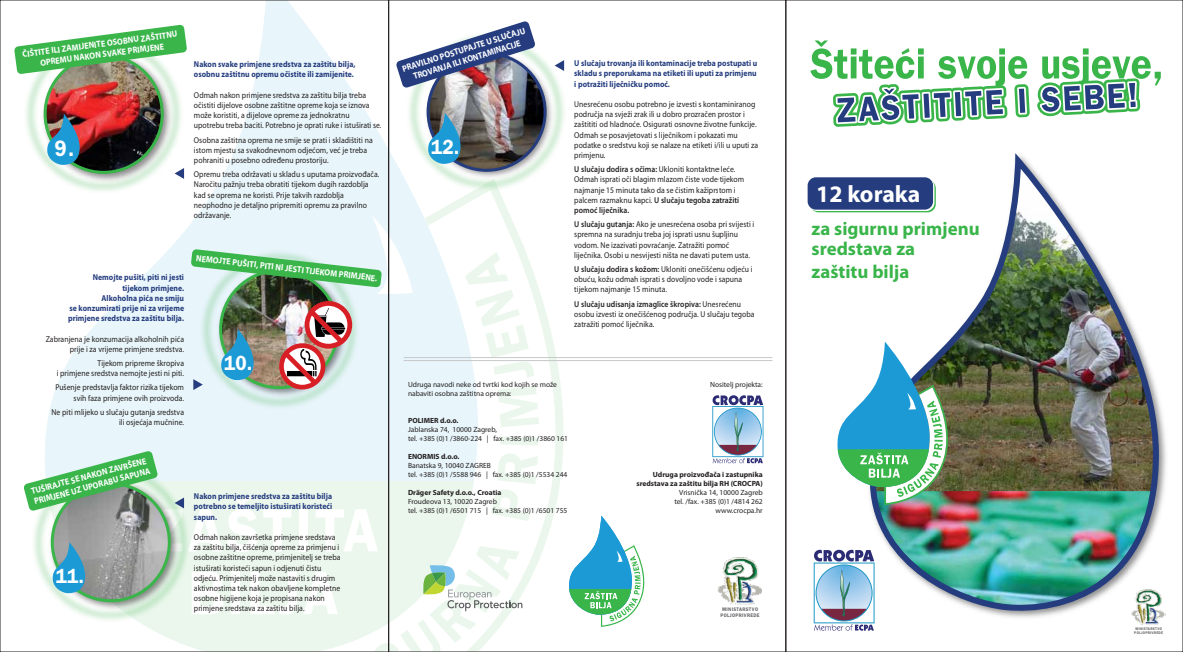
<style>
.page{position:relative;width:1183px;height:652px;background:#fff}
.page>*{position:absolute;margin:0;border:0;box-sizing:border-box;transform-origin:0 0}
.t1{font:700 23.7px "Myriad Pro";color:#fff}
.t2{font:22.4px "AITC Franklin Gothic Demi";color:#fff;scale:.91 1}
.t3{font:20.7px "AITC Franklin Gothic Demi";color:#fff;scale:.91 1}
.t4{font:700 18.8px/20.7px "Myriad Pro";color:#39b54a}
.t5{font:700 8.9px/10.7px "Myriad Pro";color:#fff;text-align:center;scale:.91 1}
.t6{font:8.5px/10.2px "Myriad Pro";letter-spacing:.005em;color:#231f20;scale:.91 1}
.t7{font:700 8.5px/10.2px "Myriad Pro";letter-spacing:.005em;color:#253d7f;text-align:justify;scale:.91 1}
.t8{font:7.5px/9px "Myriad Pro";color:#231f20}
.t9{font:700 7.5px/9px "Myriad Pro";color:#231f20;text-align:right}
.t10{font:5.1px/5.1px "AITC Franklin Gothic Demi";letter-spacing:.075em;color:#636466;text-align:center;scale:.91 1}
.t11{font:3.8px/3.8px "AITC Franklin Gothic Demi";letter-spacing:.075em;color:#636466;text-align:center;scale:.91 1}
.s1{font-weight:600}
</style>
<div class="page">
<svg style="left:46px;top:2px;width:330px;height:449px;fill:#e8f5fa"></svg>
<svg style="left:272px;top:190px;width:291px;height:371px;fill:#e8f5fa"></svg>
<div style="left:221px;top:481px;width:82px;height:169px;background:#ebf7ed"></div>
<svg style="left:500px;top:436px;width:38px;height:9px"></svg>
<svg style="left:497px;top:386px;width:42px;height:41px"></svg>
<svg style="left:465px;top:252px;width:69px;height:125px"></svg>
<div style="left:299px;top:509px;width:9px;height:42px;background:#fff"></div>
<svg style="left:569px;top:516px;width:76px;height:111px"></svg>
<img style="left:0;top:4px;width:213px;height:220px">
<img style="left:1px;top:48px;width:197px;height:137px">
<img style="left:44px;top:54px;width:119px;height:119px;border-radius:59px">
<div style="left:44px;top:54px;width:120px;height:120px;border:3px solid #39b54a;border-radius:50%"></div>
<svg style="left:47px;top:114px;width:33px;height:51px;background:#427e9d"></svg>
<svg style="left:14px;top:25px;width:173px;height:49px"></svg>
<svg style="left:303px;top:453px;width:235px;height:199px"></svg>
<img style="left:376px;top:2px;width:189px;height:220px">
<img style="left:422px;top:5px;width:134px;height:191px">
<img style="left:428px;top:53px;width:116px;height:117px">
<div style="left:426px;top:52px;width:120px;height:120px;border:3px solid #253d7f;border-radius:50%"></div>
<svg style="left:427px;top:113px;width:33px;height:51px;background:#4592b8"></svg>
<img style="left:396px;top:21px;width:139px;height:67px">
<svg style="left:712px;top:395px;width:6px;height:68px"></svg>
<svg style="left:554px;top:60px;width:10px;height:11px"></svg>
<svg style="left:174px;top:168px;width:10px;height:11px"></svg>
<div style="left:169px;top:219px;width:220px;height:220px;background:#e8f5fa"></div>
<img style="left:162px;top:252px;width:228px;height:158px">
<img style="left:220px;top:270px;width:117px;height:118px;border-radius:59px">
<svg style="left:191px;top:216px;width:221px;height:78px;background:#b6d9c5"></svg>
<img style="left:279px;top:301px;width:73px;height:88px">
<svg style="left:221px;top:329px;width:33px;height:51px;background:#4695ae"></svg>
<svg style="left:193px;top:379px;width:10px;height:11px"></svg>
<img style="left:1px;top:432px;width:220px;height:220px">
<svg style="left:23px;top:451px;width:274px;height:164px"></svg>
<hr style="left:403px;top:357px;width:369px;height:1px;background:#c7c8ca">
<hr style="left:403px;top:360px;width:369px;height:1px;background:#c7c8ca">
<img style="left:718px;top:147px;width:464px;height:505px">
<img style="left:862px;top:155px;width:299px;height:457px">
<img style="left:1065px;top:281px;width:44px;height:85px">
<svg style="left:835px;top:342px;width:114px;height:163px"></svg>
<svg style="left:810px;top:41px;width:219px;height:86px"></svg>
<svg style="left:1037px;top:48px;width:123px;height:68px"></svg>
<img style="left:1131px;top:590px;width:34px;height:34px">
<p class="t5" style="left:22px;top:49px;width:173px;rotate:-8deg">ČIŠTITE ILI ZAMIJENITE OSOBNU ZAŠTITNU<br>OPREMU NAKON SVAKE PRIMJENE</p>
<h2 class="t2" style="left:54px;top:135px;width:23px">9.</h2>
<p class="t7" style="left:194px;top:59px;width:179px">Nakon svake primjene sredstva za zaštitu bilja, osobnu zaštitnu opremu očistite ili zamijenite.</p>
<p class="t6" style="left:194px;top:90px;width:207px">Odmah nakon primjene sredstva za zaštitu bilja treba očistiti dijelove osobne zaštitne opreme koja se iznova može koristiti, a dijelove opreme za jednokratnu upotrebu treba baciti. Potrebno je oprati ruke i istuširati se.</p>
<p class="t6" style="left:194px;top:135px;width:198px">Osobna zaštitna oprema ne smije se prati i skladištiti na istom mjestu sa svakodnevnom odjećom, već je treba pohraniti u posebno određenu prostoriju.</p>
<p class="t6" style="left:194px;top:169px;width:205px">Opremu treba održavati u skladu s uputama proizvođača.<br>Naročitu pažnju treba obratiti tijekom dugih razdoblja kad se oprema ne koristi. Prije takvih razdoblja neophodno je detaljno pripremiti opremu za pravilno održavanje.</p>
<p class="t7" style="left:68px;top:272px;width:129px;text-align:right">Nemojte pušiti, piti ni jesti tijekom primjene.<br>Alkoholna pića ne smiju<br>se konzumirati prije ni za vrijeme primjene sredstva za zaštitu bilja.</p>
<p class="t6" style="left:46px;top:334px;width:153px;text-align:right">Zabranjena je konzumacija alkoholnih pića prije i za vrijeme primjene sredstva.</p>
<p class="t6" style="left:57px;top:358px;width:141px;text-align:right">Tijekom pripreme škropiva<br>i primjene sredstva nemojte jesti ni piti.</p>
<p class="t6" style="left:55px;top:382px;width:143px;text-align:right">Pušenje predstavlja faktor rizika tijekom svih faza primjene ovih proizvoda.</p>
<p class="t6" style="left:51px;top:407px;width:147px;text-align:right">Ne piti mlijeko u slučaju gutanja sredstva ili osjećaja mučnine.</p>
<p class="t5" style="left:197px;top:253px;width:202px;rotate:6deg">NEMOJTE PUŠITI, PITI NI JESTI TIJEKOM PRIMJENE.</p>
<h3 class="t3" style="left:224px;top:351px;width:33px">10.</h3>
<p class="t5" style="left:30px;top:486px;width:133px;text-align:left;rotate:-15deg">TUŠIRAJTE SE NAKON ZAVRŠENE<br>PRIMJENE UZ UPORABU SAPUNA</p>
<h3 class="t3" style="left:56px;top:564px;width:33px">11.</h3>
<p class="t7" style="left:194px;top:491px;width:153px">Nakon primjene sredstva za zaštitu bilja potrebno se temeljito istuširati koristeći sapun.</p>
<p class="t6" style="left:194px;top:532px;width:162px">Odmah nakon završetka primjene sredstava za zaštitu bilja, čišćenja opreme za primjenu i osobne zaštitne opreme, primjenitelj se treba istuširati koristeći sapun i odjenuti čistu odjeću. Primjenitelj može nastaviti s drugim aktivnostima tek nakon obavljene kompletne osobne higijene koja je propisana nakon primjene sredstava za zaštitu bilja.</p>
<p class="t5" style="left:401px;top:64px;width:143px;rotate:-18deg">PRAVILNO POSTUPAJTE U SLUČAJU<br>TROVANJA ILI KONTAMINACIJE</p>
<h3 class="t3" style="left:431px;top:135px;width:33px">12.</h3>
<p class="t7" style="left:574px;top:58px;width:203px">U slučaju trovanja ili kontaminacije treba postupati u skladu s preporukama na etiketi ili uputi za primjenu i potražiti liječničku pomoć.</p>
<p class="t6" style="left:574px;top:99px;width:203px">Unesrećenu osobu potrebno je izvesti s kontaminiranog područja na svježi zrak ili u dobro prozračen prostor i zaštititi od hladnoće. Osigurati osnovne životne funkcije.<br>Odmah se posavjetovati s liječnikom i pokazati mu podatke o sredstvu koji se nalaze na etiketi i/ili u uputi za primjenu.</p>
<p class="t6" style="left:574px;top:164px;width:188px"><span class="s1">U slučaju dodira s očima:</span> Ukloniti kontaktne leće.<br>Odmah isprati oči blagim mlazom čiste vode tijekom najmanje 15 minuta tako da se čistim kažiprstom i palcem razmaknu kapci. <span class="s1">U slučaju tegoba zatražiti pomoć liječnika.</span></p>
<p class="t6" style="left:574px;top:219px;width:199px"><span class="s1">U slučaju gutanja:</span> Ako je unesrećena osoba pri svijesti i spremna na suradnju treba joj isprati usnu šupljinu vodom. Ne izazivati povraćanje. Zatražiti pomoć liječnika. Osobi u nesvijesti ništa ne davati putem usta.</p>
<p class="t6" style="left:574px;top:264px;width:197px"><span class="s1">U slučaju dodira s kožom:</span> Ukloniti onečišćenu odjeću i obuću, kožu odmah isprati s dovoljno vode i sapuna tijekom najmanje 15 minuta.</p>
<p class="t6" style="left:574px;top:298px;width:200px"><span class="s1">U slučaju udisanja izmaglice škropiva:</span> Unesrećenu osobu izvesti iz onečišćenog područja. U slučaju tegoba zatražiti pomoć liječnika.</p>
<p class="t8" style="left:408px;top:379px;width:150px">Udruga navodi neke od tvrtki kod kojih se može nabaviti osobna zaštitna oprema:</p>
<p class="t9" style="left:408px;top:415px;width:52px">POLIMER d.o.o.</p>
<p class="t8" style="left:408px;top:424px;width:161px">Jablanska 74, 10000 Zagreb,<br>tel. +385 (0)1 /3860-224 | fax. +385 (0)1 /3860 161</p>
<p class="t9" style="left:408px;top:451px;width:53px">ENORMIS d.o.o.</p>
<p class="t8" style="left:408px;top:460px;width:161px">Banatska 9, 10040 ZAGREB<br>tel. +385 (0)1 /5588 946 | fax. +385 (0)1 /5534 244</p>
<p class="t9" style="left:408px;top:487px;width:95px">Dräger Safety d.o.o., Croatia</p>
<p class="t8" style="left:408px;top:496px;width:161px">Froudeova 13, 10020 Zagreb<br>tel. +385 (0)1 /6501 715 | fax. +385 (0)1 /6501 755</p>
<p class="t8" style="left:709px;top:379px;width:54px">Nositelj projekta:</p>
<p class="t9" style="left:636px;top:469px;width:128px">Udruga proizvođača i zastupnika sredstava za zaštitu bilja RH (CROCPA)</p>
<p class="t8" style="left:674px;top:487px;width:90px;text-align:right">Vrisnička 14, 10000 Zagreb tel. /fax. +385 (0)1 /4814 262 www.crocpa.hr</p>
<p class="t10" style="left:720px;top:607px;width:45px">MINISTARSTVO<br>POLJOPRIVREDE</p>
<h1 class="t1" style="left:816px;top:179px;width:106px">12 koraka</h1>
<h3 class="t4" style="left:811px;top:217px;width:169px">za sigurnu primjenu sredstava za</h3>
<h3 class="t4" style="left:811px;top:261px;width:99px">zaštitu bilja</h3>
<p class="t11" style="left:1133px;top:626px;width:33px">MINISTARSTVO<br>POLJOPRIVREDE</p>
</div>
